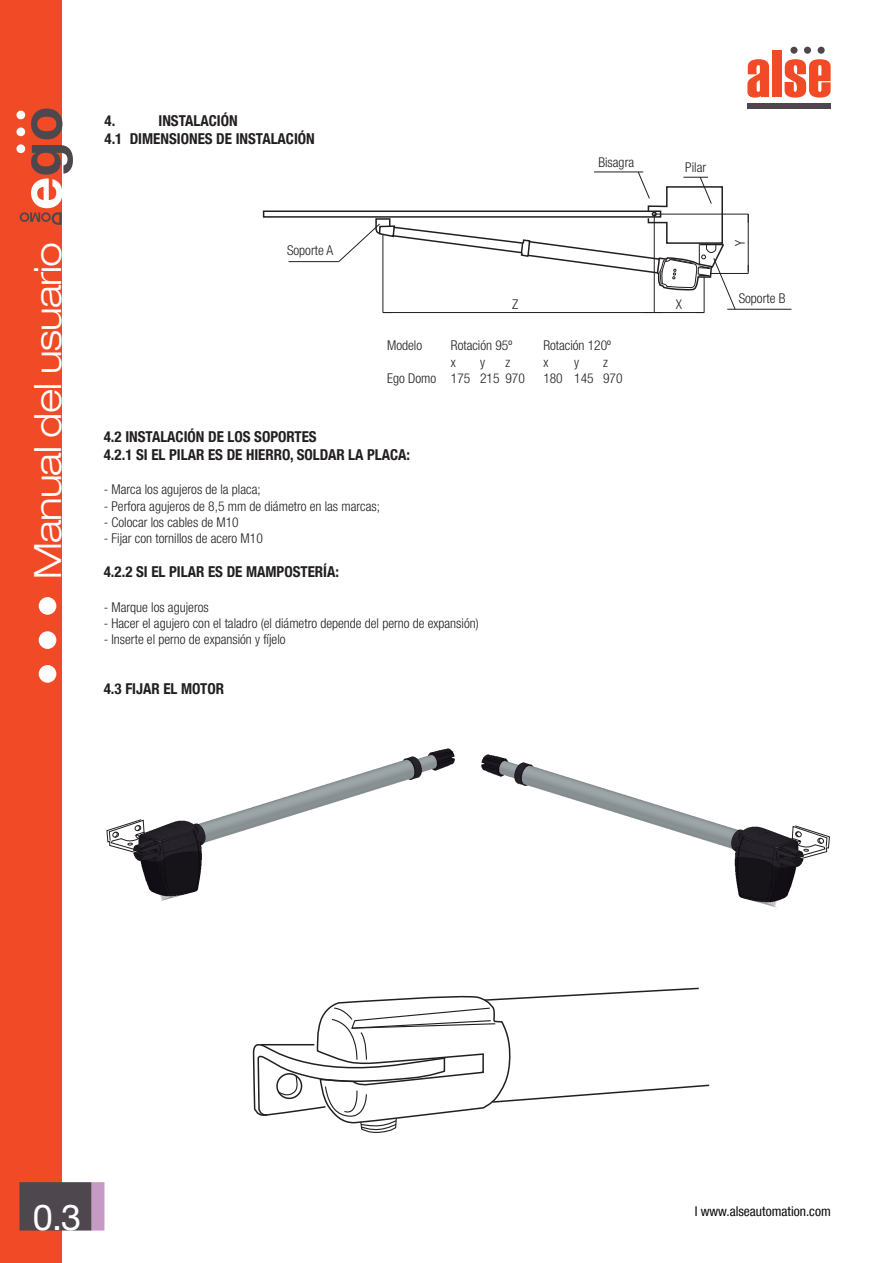
<style>
.page{position:relative;width:893px;height:1263px;background:#fff}
.page>*{position:absolute;margin:0;border:0;box-sizing:border-box;transform-origin:0 0}
.t1{font:300 expanded 37.5px "Helvetica Neue LT Com";letter-spacing:-.02em;color:#fff}
.t2{font:36px "Helvetica Neue LT Com";color:#fff}
.t3{font:700 condensed 15px/18px "Helvetica Neue LT Com";color:#231f20}
.t4{font:300 condensed 13.5px "Helvetica Neue LT Com";color:#231f20}
.t5{font:condensed 13.5px "Helvetica Neue LT Com";color:#0c090d}
</style>
<div class="page">
<div style="left:0;top:0;width:62px;height:1263px;background:#f04a26"></div>
<div style="left:747px;top:103px;width:84px;height:5px;background:#4e464c"></div>
<div style="left:790px;top:47px;width:7px;height:7px;background:#4e464c;border-radius:50%"></div>
<div style="left:804px;top:47px;width:7px;height:7px;background:#4e464c;border-radius:50%"></div>
<div style="left:818px;top:47px;width:7px;height:7px;background:#4e464c;border-radius:50%"></div>
<svg style="left:747px;top:59px;width:22px;height:39px"></svg>
<div style="left:772px;top:51px;width:9px;height:46px;background:#f04a26"></div>
<svg style="left:785px;top:59px;width:46px;height:39px"></svg>
<div style="left:92px;top:1182px;width:12px;height:48px;background:#c79ac6"></div>
<div style="left:19px;top:1182px;width:73px;height:48px;background:#4e484e"></div>
<div style="left:39px;top:665px;width:17px;height:18px;background:#fff;border-radius:50%"></div>
<div style="left:39px;top:631px;width:17px;height:18px;background:#fff;border-radius:50%"></div>
<div style="left:39px;top:597px;width:17px;height:18px;background:#fff;border-radius:50%"></div>
<svg style="left:20px;top:145px;width:53px;height:80px"></svg>
<svg style="left:31px;top:109px;width:31px;height:30px"></svg>
<div style="left:16px;top:144px;width:9px;height:9px;background:#fff;border-radius:50%"></div>
<div style="left:16px;top:128px;width:9px;height:8px;background:#fff;border-radius:50%"></div>
<div style="left:16px;top:111px;width:9px;height:8px;background:#fff;border-radius:50%"></div>
<div style="left:263px;top:210px;width:398px;height:8px;border:2px solid #231f20"></div>
<hr style="left:711px;top:273px;width:37px;height:1px;background:#231f20">
<hr style="left:748px;top:214px;width:1px;height:57px;background:#231f20">
<hr style="left:654px;top:214px;width:94px;height:1px;background:#231f20">
<hr style="left:289px;top:261px;width:50px;height:1px;background:#231f20">
<svg style="left:338px;top:171px;width:398px;height:142px"></svg>
<hr style="left:727px;top:309px;width:64px;height:1px;background:#231f20">
<img style="left:134px;top:748px;width:321px;height:153px">
<svg style="left:106px;top:819px;width:47px;height:36px"></svg>
<img style="left:481px;top:754px;width:322px;height:154px">
<svg style="left:783px;top:825px;width:47px;height:36px"></svg>
<svg style="left:252px;top:987px;width:458px;height:146px"></svg>
<h1 class="t1" style="left:25px;top:579px;width:339px;rotate:-90deg">Manual del usuario</h1>
<p class="t3" style="left:104px;top:112px;width:212px;text-indent:54px">INSTALACIÓN<br>4.1 DIMENSIONES DE INSTALACIÓN</p>
<p class="t3" style="left:104px;top:112px;width:12px">4.</p>
<p class="t4" style="left:287px;top:243px;width:48px">Soporte A</p>
<p class="t4" style="left:598px;top:155px;width:37px">Bisagra</p>
<p class="t4" style="left:685px;top:159px;width:22px">Pilar</p>
<p class="t4" style="left:512px;top:297px;width:8px">Z</p>
<p class="t4" style="left:676px;top:297px;width:8px">X</p>
<p class="t4" style="left:387px;top:338px;width:36px">Modelo</p>
<p class="t4" style="left:451px;top:338px;width:63px">Rotación 95º</p>
<p class="t4" style="left:543px;top:338px;width:69px">Rotación 120º</p>
<p class="t4" style="left:451px;top:354px;width:6px">x</p>
<p class="t4" style="left:480px;top:354px;width:6px">y</p>
<p class="t4" style="left:505px;top:354px;width:6px">z</p>
<p class="t4" style="left:543px;top:354px;width:6px">x</p>
<p class="t4" style="left:574px;top:354px;width:6px">y</p>
<p class="t4" style="left:603px;top:354px;width:6px">z</p>
<p class="t4" style="left:387px;top:370px;width:139px">Ego Domo 175 215 970</p>
<p class="t4" style="left:543px;top:370px;width:81px">180 145 970</p>
<p class="t3" style="left:104px;top:428px;width:308px">4.2 INSTALACIÓN DE LOS SOPORTES<br>4.2.1 SI EL PILAR ES DE HIERRO, SOLDAR LA PLACA:</p>
<p class="t4" style="left:104px;top:482px;width:158px">- Marca los agujeros de la placa;</p>
<p class="t4" style="left:104px;top:498px;width:278px">- Perfora agujeros de 8,5 mm de diámetro en las marcas;</p>
<p class="t4" style="left:104px;top:514px;width:136px">- Colocar los cables de M10</p>
<p class="t4" style="left:104px;top:530px;width:161px">- Fijar con tornillos de acero M10</p>
<p class="t3" style="left:104px;top:563px;width:237px">4.2.2 SI EL PILAR ES DE MAMPOSTERÍA:</p>
<p class="t4" style="left:104px;top:599px;width:106px">- Marque los agujeros</p>
<p class="t4" style="left:104px;top:615px;width:376px">- Hacer el agujero con el taladro (el diámetro depende del perno de expansión)</p>
<p class="t4" style="left:104px;top:631px;width:183px">- Inserte el perno de expansión y fíjelo</p>
<p class="t3" style="left:104px;top:680px;width:122px">4.3 FIJAR EL MOTOR</p>
<p class="t4" style="left:732px;top:246px;width:8px;rotate:-90deg">Y</p>
<p class="t4" style="left:739px;top:291px;width:48px">Soporte B</p>
<h2 class="t2" style="left:33px;top:1195px;width:50px">0.3</h2>
<p class="t5" style="left:695px;top:1203px;width:138px">I www.alseautomation.com</p>
</div>
